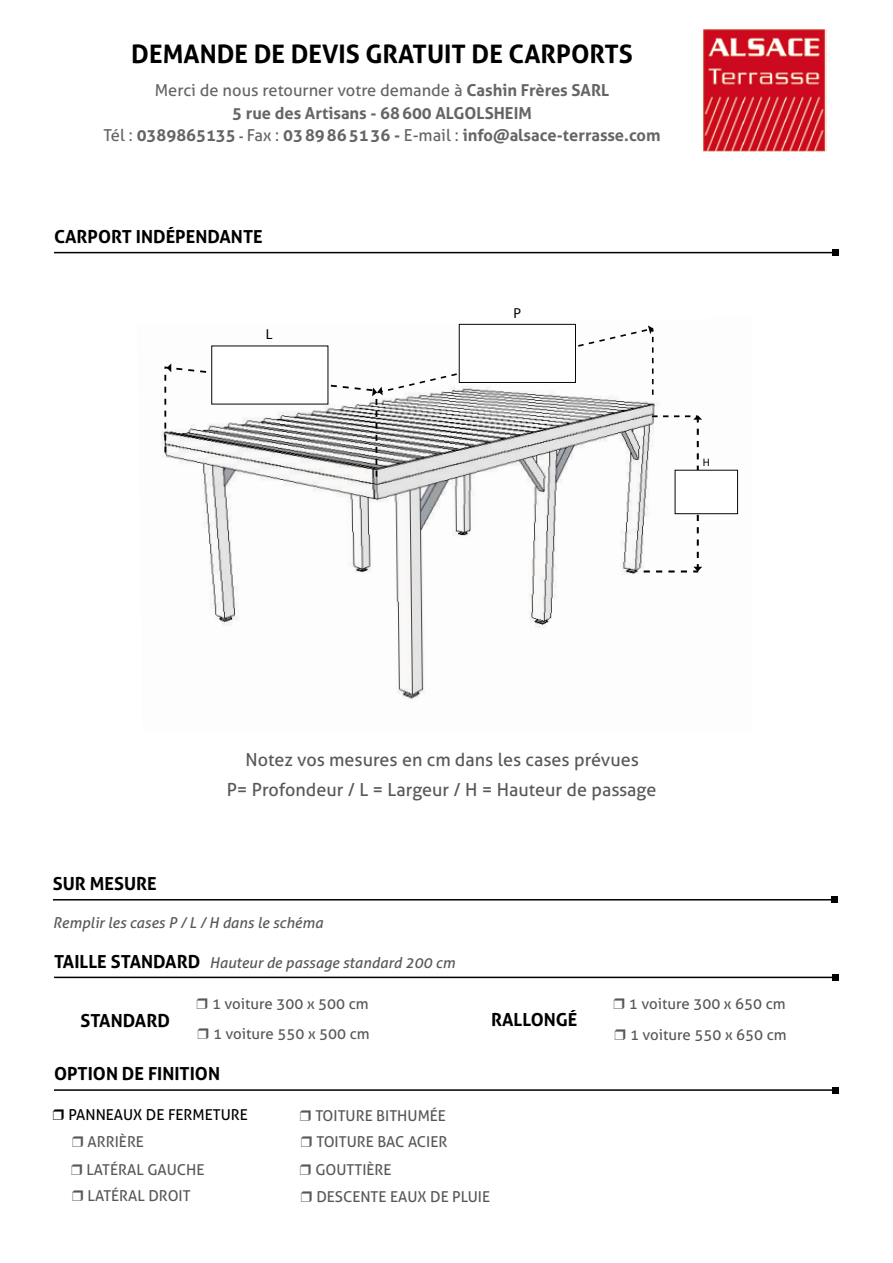
<style>
.page{position:relative;width:893px;height:1263px;background:#fff}
.page>*{position:absolute;margin:0;border:0;box-sizing:border-box;transform-origin:0 0}
.t1{font:700 25.5px "Aller";color:#000}
.t2{font:18px "Aller";color:#58585a}
.t3{font:700 18px "Aller";color:#000}
.t4{font:700 16.5px/22.5px "Aller";color:#646567;text-align:center}
.t5{font:15px "Aller";color:#58585a}
.t6{font:italic 15px "Aller";color:#58585a}
.t7{font:15px "Aller";color:#000}
.t8{font:14.55px "Myriad Pro";color:#000}
.t9{font:10.8px "Myriad Pro";color:#000}
.s1{font-weight:400}
.s2{font-size:13.5px}
</style>
<div class="page">
<hr style="left:54px;top:252px;width:782px;height:1px;background:#000">
<svg style="left:833px;top:250px;width:6px;height:6px"></svg>
<hr style="left:53px;top:899px;width:782px;height:1px;background:#000">
<svg style="left:832px;top:897px;width:6px;height:6px"></svg>
<hr style="left:54px;top:1089px;width:782px;height:2px;background:#000">
<svg style="left:833px;top:1087px;width:6px;height:6px"></svg>
<hr style="left:54px;top:977px;width:782px;height:1px;background:#000">
<svg style="left:833px;top:974px;width:6px;height:6px"></svg>
<img style="left:703px;top:29px;width:124px;height:123px">
<img style="left:161px;top:323px;width:578px;height:376px">
<div style="left:675px;top:470px;width:63px;height:44px;background:#fff"></div>
<div style="left:675px;top:470px;width:63px;height:44px;border:1px solid #000a08"></div>
<svg style="left:162px;top:325px;width:540px;height:247px"></svg>
<h1 class="t1" style="left:131px;top:38px;width:503px">DEMANDE DE DEVIS GRATUIT DE CARPORTS</h1>
<p class="t4" style="left:103px;top:79px;width:559px"><span class="s1">Merci de nous retourner votre demande à</span> Cashin Frères SARL<br>5 rue des Artisans - 68600 ALGOLSHEIM<br><span class="s1">Tél :</span> 0389865135 <span class="s2">-</span> <span class="s1">Fax :</span> 0389865136 - <span class="s1">E-mail :</span> info@alsace-terrasse.com</p>
<p class="t3" style="left:54px;top:225px;width:210px">CARPORT INDÉPENDANTE</p>
<p class="t8" style="left:266px;top:325px;width:8px">L</p>
<p class="t8" style="left:513px;top:304px;width:9px">P</p>
<p class="t9" style="left:703px;top:456px;width:9px">H</p>
<p class="t2" style="left:246px;top:748px;width:395px">Notez vos mesures en cm dans les cases prévues</p>
<p class="t3" style="left:53px;top:872px;width:105px">SUR MESURE</p>
<p class="t2" style="left:227px;top:778px;width:431px">P= Profondeur / L = Largeur / H = Hauteur de passage</p>
<p class="t6" style="left:53px;top:914px;width:272px">Remplir les cases P / L / H dans le schéma</p>
<p class="t6" style="left:209px;top:953px;width:247px">Hauteur de passage standard 200 cm</p>
<p class="t3" style="left:54px;top:950px;width:148px">TAILLE STANDARD</p>
<p class="t5" style="left:212px;top:994px;width:158px">1 voiture 300 x 500 cm</p>
<p class="t3" style="left:80px;top:1009px;width:91px">STANDARD</p>
<p class="t3" style="left:491px;top:1009px;width:88px">RALLONGÉ</p>
<p class="t5" style="left:213px;top:1025px;width:158px">1 voiture 550 x 500 cm</p>
<p class="t3" style="left:54px;top:1063px;width:168px">OPTION DE FINITION</p>
<p class="t7" style="left:68px;top:1106px;width:181px">PANNEAUX DE FERMETURE</p>
<p class="t5" style="left:315px;top:1106px;width:132px">TOITURE BITHUMÉE</p>
<p class="t5" style="left:88px;top:1132px;width:58px">ARRIÈRE</p>
<p class="t5" style="left:316px;top:1133px;width:132px">TOITURE BAC ACIER</p>
<p class="t5" style="left:87px;top:1160px;width:120px">LATÉRAL GAUCHE</p>
<p class="t5" style="left:315px;top:1161px;width:78px">GOUTTIÈRE</p>
<p class="t5" style="left:88px;top:1187px;width:105px">LATÉRAL DROIT</p>
<p class="t5" style="left:316px;top:1187px;width:175px">DESCENTE EAUX DE PLUIE</p>
<p class="t5" style="left:629px;top:995px;width:158px">1 voiture 300 x 650 cm</p>
<p class="t5" style="left:630px;top:1025px;width:158px">1 voiture 550 x 650 cm</p>
</div>
